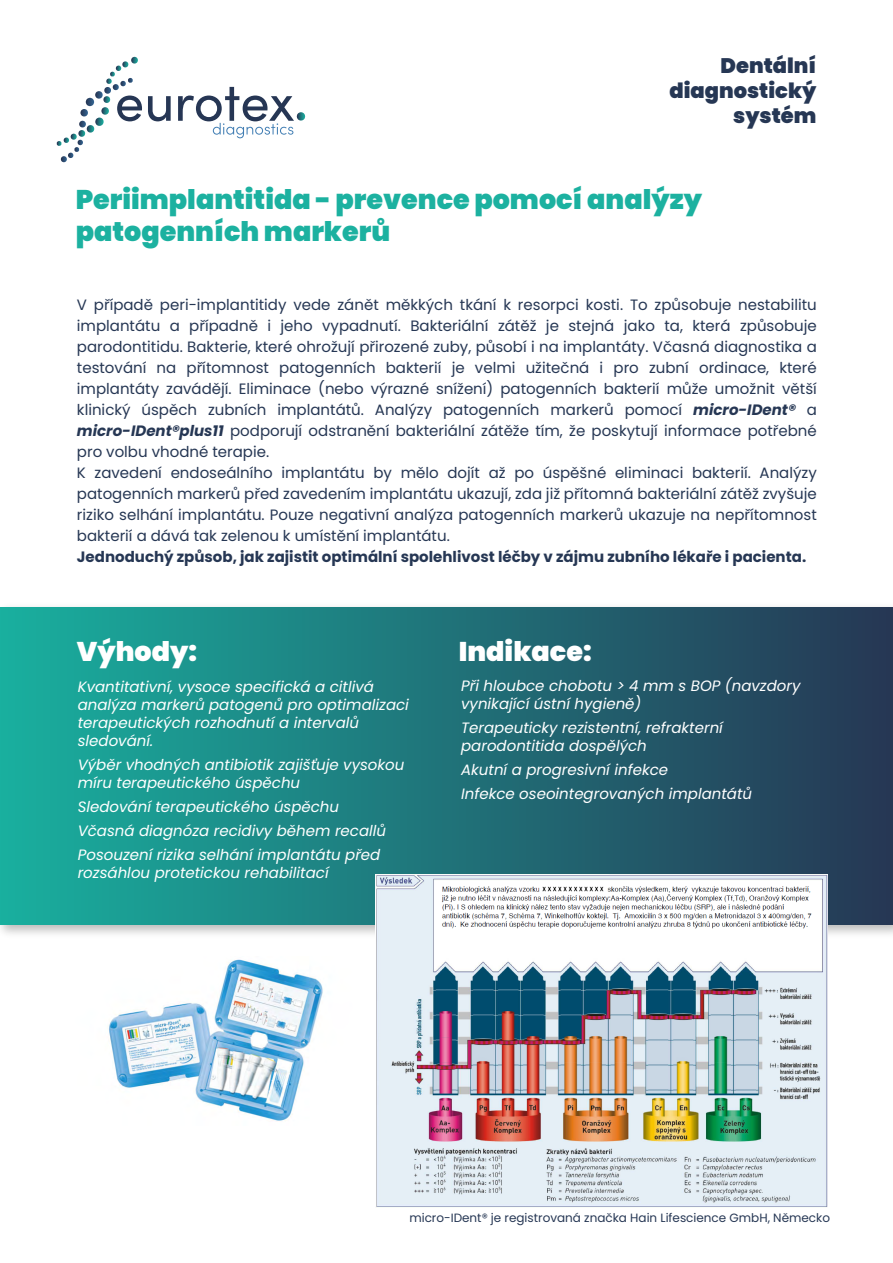
<style>
.page{position:relative;width:893px;height:1263px;background:#fff}
.page>*{position:absolute;margin:0;border:0;box-sizing:border-box;transform-origin:0 0}
.t1{font:900 27px/32.4px "Poppins";color:#1cb1a0}
.t2{font:900 27px "Poppins";color:#fff}
.t3{font:900 21px/25.2px "Poppins";color:#263754;text-align:right}
.t4{font:15px/21px "Poppins";color:#263754}
.t5{font:italic 15px/18px "Poppins";color:#fff}
.t6{font:700 15px "Poppins";color:#263754}
.t7{font:12px "Poppins";color:#263754}
.s1{font-weight:700;font-style:italic}
</style>
<div class="page">
<img style="left:0;top:924px;width:893px;height:10px">
<div style="left:0;top:607px;width:893px;height:317px;background:linear-gradient(to right,#19af9f,#263754)"></div>
<img style="left:108px;top:959px;width:215px;height:162px">
<img style="left:375px;top:874px;width:453px;height:333px">
<svg style="left:56px;top:57px;width:86px;height:106px"></svg>
<svg style="left:148px;top:96px;width:23px;height:25px"></svg>
<svg style="left:178px;top:87px;width:128px;height:51px"></svg>
<h2 class="t3" style="left:669px;top:53px;width:148px">Dentální diagnostický systém</h2>
<h1 class="t1" style="left:76px;top:183px;width:628px">Periimplantitida - prevence pomocí analýzy patogenních markerů</h1>
<p class="t4" style="left:77px;top:294px;width:741px">V případě peri-implantitidy vede zánět měkkých tkání k resorpci kosti. To způsobuje nestabilitu implantátu a případně i jeho vypadnutí. Bakteriální zátěž je stejná jako ta, která způsobuje parodontitidu. Bakterie, které ohrožují přirozené zuby, působí i na implantáty. Včasná diagnostika a testování na přítomnost patogenních bakterií je velmi užitečná i pro zubní ordinace, které implantáty zavádějí. Eliminace (nebo výrazné snížení) patogenních bakterií může umožnit větší klinický úspěch zubních implantátů. Analýzy patogenních markerů pomocí <span class="s1">micro-IDent®</span> a <span class="s1">micro-IDent®plus11</span> podporují odstranění bakteriální zátěže tím, že poskytují informace potřebné pro volbu vhodné terapie.<br>K zavedení endoseálního implantátu by mělo dojít až po úspěšné eliminaci bakterií. Analýzy patogenních markerů před zavedením implantátu ukazují, zda již přítomná bakteriální zátěž zvyšuje riziko selhání implantátu. Pouze negativní analýza patogenních markerů ukazuje na nepřítomnost bakterií a dává tak zelenou k umístění implantátu.</p>
<p class="t6" style="left:77px;top:548px;width:731px">Jednoduchý způsob, jak zajistit optimální spolehlivost léčby v zájmu zubního lékaře i pacienta.</p>
<h1 class="t2" style="left:77px;top:636px;width:122px">Výhody:</h1>
<h1 class="t2" style="left:459px;top:636px;width:134px">Indikace:</h1>
<p class="t5" style="left:78px;top:677px;width:333px">Kvantitativní, vysoce specifická a citlivá analýza markerů patogenů pro optimalizaci terapeutických rozhodnutí a intervalů sledování.</p>
<p class="t5" style="left:78px;top:755px;width:328px">Výběr vhodných antibiotik zajišťuje vysokou míru terapeutického úspěchu</p>
<p class="t5" style="left:78px;top:794px;width:310px;line-height:24px">Sledování terapeutického úspěchu<br>Včasná diagnóza recidivy během recallů<br>Posouzení rizika selhání implantátu před</p>
<p class="t5" style="left:78px;top:863px;width:252px">rozsáhlou protetickou rehabilitací</p>
<p class="t5" style="left:461px;top:677px;width:341px">Při hloubce chobotu &gt; 4 mm s BOP (navzdory vynikající ústní hygieně)</p>
<p class="t5" style="left:461px;top:719px;width:263px">Terapeuticky rezistentní, refrakterní parodontitida dospělých</p>
<p class="t5" style="left:461px;top:758px;width:292px;line-height:24px">Akutní a progresivní infekce<br>Infekce oseointegrovaných implantátů</p>
<p class="t7" style="left:409px;top:1210px;width:422px">micro-IDent® je registrovaná značka Hain Lifescience GmbH, Německo</p>
</div>
